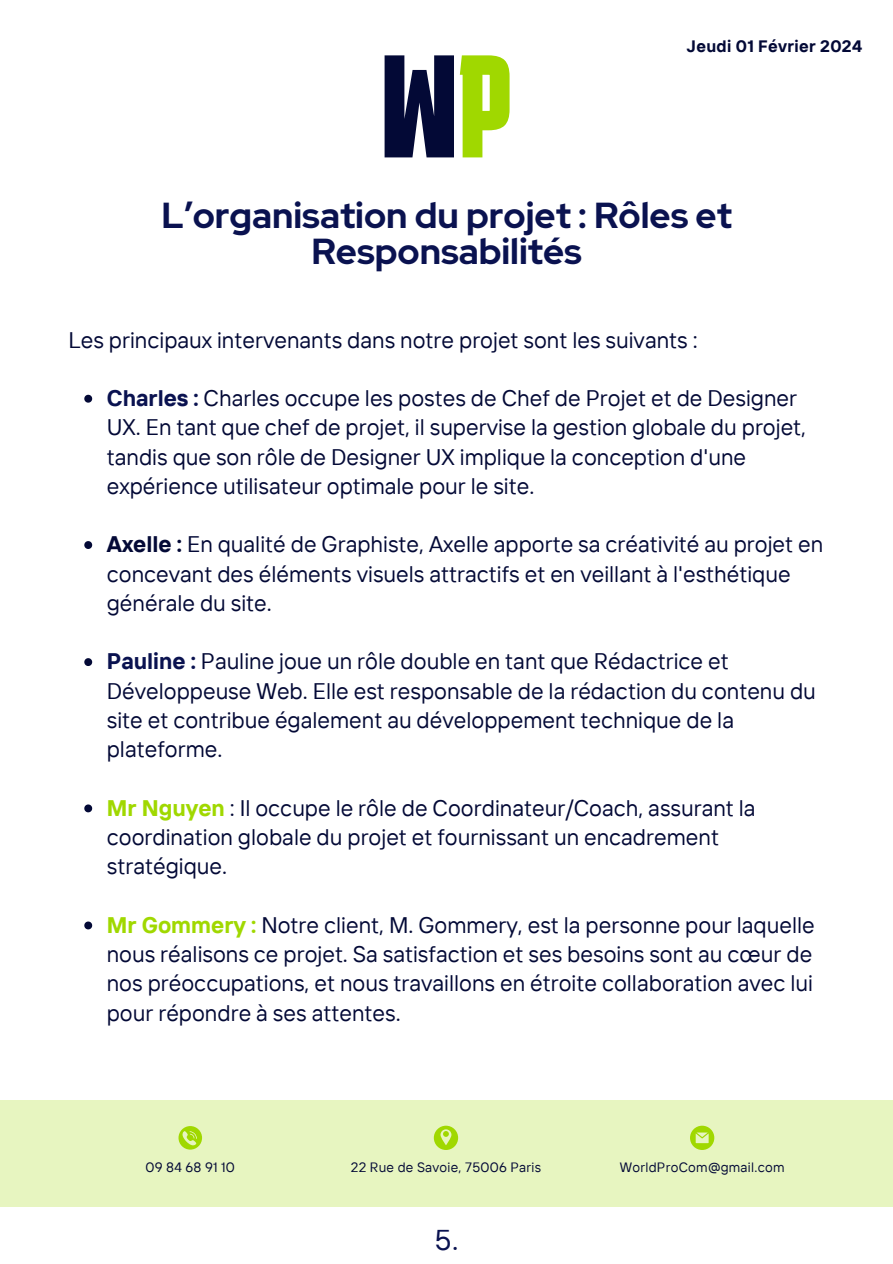
<style>
.page{position:relative;width:893px;height:1264px;background:#fff}
.page>*{position:absolute;margin:0;border:0;box-sizing:border-box;transform-origin:0 0}
.t1{font:700 145.65px "Karantina";color:#030936}
.t2{font:700 36px/36px "Red Hat Display";color:#0a1250;text-align:center}
.t3{font:28.65px "TT Interphases";color:#0a1250}
.t4{font:22.5px/29.2px "TT Interphases";color:#030936}
.t5{font:700 16.5px "TT Interphases";letter-spacing:.02em;color:#030936}
.t6{font:13.5px "TT Interphases";letter-spacing:.02em;color:#030936}
.s1{color:#a0d800}
.s2{font-weight:700;color:#0a1250}
.s3{font-weight:700}
.s4{font-weight:700;color:#a0d800}
</style>
<div class="page">
<div style="left:0;top:1100px;width:892px;height:107px;background:#e7f5c0"></div>
<svg style="left:690px;top:1125px;width:24px;height:24px"></svg>
<svg style="left:434px;top:1125px;width:24px;height:24px"></svg>
<svg style="left:178px;top:1126px;width:24px;height:23px"></svg>
<svg style="left:84px;top:395px;width:8px;height:7px"></svg>
<svg style="left:84px;top:541px;width:8px;height:8px"></svg>
<svg style="left:84px;top:658px;width:8px;height:8px"></svg>
<svg style="left:84px;top:804px;width:8px;height:8px"></svg>
<svg style="left:84px;top:921px;width:8px;height:8px"></svg>
<h1 class="t1" style="left:381px;top:32px;width:133px">W<span class="s1">P</span></h1>
<p class="t5" style="left:686px;top:36px;width:177px">Jeudi 01 Février 2024</p>
<h2 class="t2" style="left:161px;top:197px;width:572px">L’organisation du projet : Rôles et<br>Responsabilités</h2>
<p class="t4" style="left:69px;top:324px;width:630px">Les principaux intervenants dans notre projet sont les suivants :</p>
<p class="t4" style="left:107px;top:383px;width:700px"><span class="s2">Charles :</span> Charles occupe les postes de Chef de Projet et de Designer UX. En tant que chef de projet, il supervise la gestion globale du projet, tandis que son rôle de Designer UX implique la conception d'une expérience utilisateur optimale pour le site.</p>
<p class="t4" style="left:107px;top:529px;width:717px"><span class="s3">Axelle :</span> En qualité de Graphiste, Axelle apporte sa créativité au projet en concevant des éléments visuels attractifs et en veillant à l'esthétique générale du site.</p>
<p class="t4" style="left:107px;top:646px;width:710px"><span class="s2">Pauline :</span> Pauline joue un rôle double en tant que Rédactrice et Développeuse Web. Elle est responsable de la rédaction du contenu du site et contribue également au développement technique de la plateforme.</p>
<p class="t4" style="left:107px;top:792px;width:650px"><span class="s4">Mr Nguyen</span> : Il occupe le rôle de Coordinateur/Coach, assurant la coordination globale du projet et fournissant un encadrement stratégique.</p>
<p class="t4" style="left:107px;top:909px;width:709px;text-align:justify"><span class="s4">Mr Gommery :</span> Notre client, M. Gommery, est la personne pour laquelle nous réalisons ce projet. Sa satisfaction et ses besoins sont au cœur de nos préoccupations, et nous travaillons en étroite collaboration avec lui pour répondre à ses attentes.</p>
<p class="t6" style="left:145px;top:1158px;width:91px">09 84 68 91 10</p>
<p class="t6" style="left:351px;top:1158px;width:192px">22 Rue de Savoie, 75006 Paris</p>
<p class="t6" style="left:619px;top:1158px;width:166px">WorldProCom@gmail.com</p>
<p class="t3" style="left:435px;top:1220px;width:25px">5.</p>
</div>
